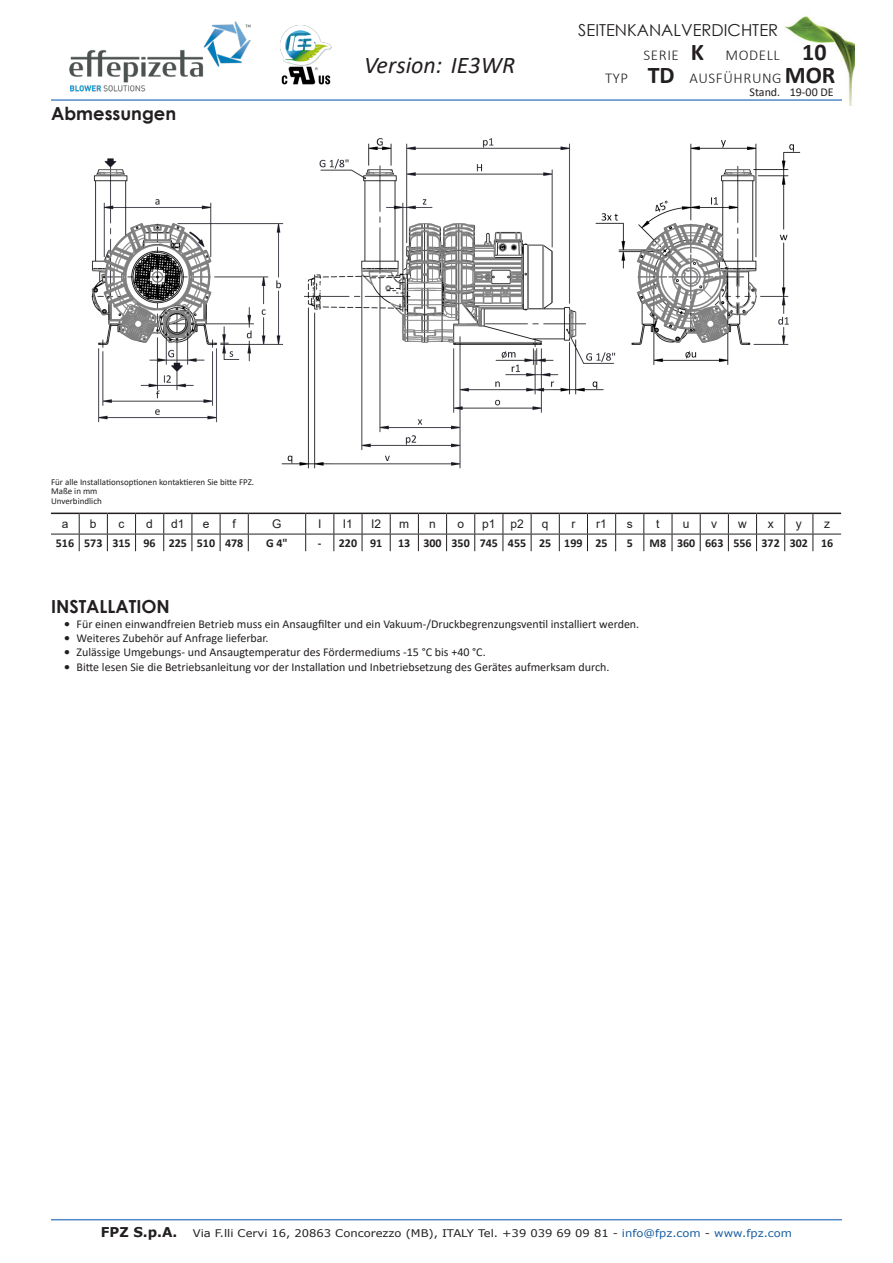
<style>
.page{position:relative;width:893px;height:1263px;background:#fff}
.page>*{position:absolute;margin:0;border:0;box-sizing:border-box;transform-origin:0 0}
.t1{font:italic 24px "Calibri";color:#231f20}
.t2{font:700 24px "Calibri";color:#231f20}
.Installazione_Titolo{font:700 18px "Century Gothic";color:#231f20}
.Ingombri_Titolo{font:700 18px "Century Gothic";color:#231f20}
.t3{font:16.5px "Century Gothic";color:#231f20}
.t4{font:300 15px "Calibri";letter-spacing:.04em;color:#231f20}
.t5{font:12px "Calibri";color:#231f20}
.TestoTabella2{font:700 12px "Calibri";color:#231f20}
.TitoloTabella2{font:12px "Arial";color:#231f20}
.t6{font:10.5px "Verdana";color:#231f20;scale:1.1 1}
.Ingombri_Nota{font:9px "Calibri";color:#231f20}
.s1{font-weight:700;font-size:24px}
.s2{font-family:"Verdana"}
.s3{font-weight:700;font-size:13.5px}
.s4{color:#175d9e}
</style>
<div class="page">
<img style="left:784px;top:16px;width:70px;height:90px">
<hr style="left:51px;top:99px;width:791px;height:2px;background:#5289c7">
<hr style="left:51px;top:1219px;width:791px;height:1px;background:#5289c7">
<img style="left:69px;top:21px;width:182px;height:70px">
<img style="left:281px;top:26px;width:51px;height:59px">
<img style="left:91px;top:138px;width:710px;height:331px">
<hr style="left:248px;top:513px;width:58px;height:1px;background:#231f20">
<svg style="left:51px;top:513px;width:198px;height:38px"></svg>
<hr style="left:248px;top:534px;width:58px;height:1px;background:#231f20">
<svg style="left:305px;top:513px;width:536px;height:38px"></svg>
<p class="Ingombri_Titolo" style="left:51px;top:100px;width:127px">Abmessungen</p>
<h1 class="t1" style="left:364px;top:49px;width:152px">Version: IE3WR</h1>
<h3 class="t3" style="left:578px;top:19px;width:201px">SEITENKANALVERDICHTER</h3>
<h1 class="t2" style="left:691px;top:35px;width:15px">K</h1>
<p class="t4" style="left:648px;top:69px;width:135px"><span class="s1">TD</span> AUSFÜHRUNG</p>
<p class="t4" style="left:725px;top:45px;width:103px">MODELL <span class="s1">10</span></p>
<p class="t5" style="left:749px;top:84px;width:86px">Stand. 19-00 DE</p>
<p class="t4" style="left:643px;top:45px;width:37px">SERIE</p>
<p class="t4" style="left:605px;top:69px;width:25px">TYP</p>
<h1 class="t2" style="left:785px;top:58px;width:52px">MOR</h1>
<p class="Ingombri_Nota" style="left:51px;top:475px;width:205px">Für alle Installationsoptionen kontaktieren Sie bitte FPZ.</p>
<p class="Ingombri_Nota" style="left:51px;top:485px;width:48px">Maße in mm</p>
<p class="Ingombri_Nota" style="left:51px;top:495px;width:52px">Unverbindlich</p>
<p class="TitoloTabella2" style="left:62px;top:516px;width:8px">a</p>
<p class="TitoloTabella2" style="left:90px;top:516px;width:8px">b</p>
<p class="TitoloTabella2" style="left:118px;top:516px;width:7px">c</p>
<p class="TitoloTabella2" style="left:146px;top:516px;width:8px">d</p>
<p class="TitoloTabella2" style="left:171px;top:516px;width:15px">d1</p>
<p class="TitoloTabella2" style="left:203px;top:516px;width:8px">e</p>
<p class="TitoloTabella2" style="left:233px;top:516px;width:5px">f</p>
<p class="TitoloTabella2" style="left:272px;top:516px;width:11px">G</p>
<p class="TitoloTabella2" style="left:318px;top:516px;width:5px">I</p>
<p class="TitoloTabella2" style="left:343px;top:516px;width:12px">I1</p>
<p class="TitoloTabella2" style="left:371px;top:516px;width:12px">I2</p>
<p class="TitoloTabella2" style="left:399px;top:516px;width:11px">m</p>
<p class="TitoloTabella2" style="left:429px;top:516px;width:8px">n</p>
<p class="TitoloTabella2" style="left:457px;top:516px;width:8px">o</p>
<p class="TitoloTabella2" style="left:482px;top:516px;width:15px">p1</p>
<p class="TitoloTabella2" style="left:510px;top:516px;width:15px">p2</p>
<p class="TitoloTabella2" style="left:542px;top:516px;width:8px">q</p>
<p class="TitoloTabella2" style="left:571px;top:516px;width:5px">r</p>
<p class="TitoloTabella2" style="left:596px;top:516px;width:12px">r1</p>
<p class="TitoloTabella2" style="left:627px;top:516px;width:7px">s</p>
<p class="TitoloTabella2" style="left:656px;top:516px;width:5px">t</p>
<p class="TitoloTabella2" style="left:683px;top:516px;width:8px">u</p>
<p class="TitoloTabella2" style="left:711px;top:516px;width:7px">v</p>
<p class="TitoloTabella2" style="left:738px;top:516px;width:10px">w</p>
<p class="TitoloTabella2" style="left:768px;top:516px;width:7px">x</p>
<p class="TitoloTabella2" style="left:796px;top:516px;width:7px">y</p>
<p class="TitoloTabella2" style="left:824px;top:516px;width:7px">z</p>
<p class="TestoTabella2" style="left:56px;top:534px;width:20px">516</p>
<p class="TestoTabella2" style="left:84px;top:534px;width:20px">573</p>
<p class="TestoTabella2" style="left:112px;top:534px;width:20px">315</p>
<p class="TestoTabella2" style="left:144px;top:534px;width:14px">96</p>
<p class="TestoTabella2" style="left:169px;top:534px;width:20px">225</p>
<p class="TestoTabella2" style="left:197px;top:534px;width:20px">510</p>
<p class="TestoTabella2" style="left:225px;top:534px;width:20px">478</p>
<p class="TestoTabella2" style="left:266px;top:534px;width:23px">G 4"</p>
<p class="TestoTabella2" style="left:318px;top:534px;width:5px">-</p>
<p class="TestoTabella2" style="left:339px;top:534px;width:20px">220</p>
<p class="TestoTabella2" style="left:370px;top:534px;width:14px">91</p>
<p class="TestoTabella2" style="left:398px;top:534px;width:14px">13</p>
<p class="TestoTabella2" style="left:423px;top:534px;width:20px">300</p>
<p class="TestoTabella2" style="left:452px;top:534px;width:20px">350</p>
<p class="TestoTabella2" style="left:480px;top:534px;width:20px">745</p>
<p class="TestoTabella2" style="left:508px;top:534px;width:20px">455</p>
<p class="TestoTabella2" style="left:539px;top:534px;width:14px">25</p>
<p class="TestoTabella2" style="left:564px;top:534px;width:20px">199</p>
<p class="TestoTabella2" style="left:595px;top:534px;width:14px">25</p>
<p class="TestoTabella2" style="left:627px;top:534px;width:8px">5</p>
<p class="TestoTabella2" style="left:650px;top:534px;width:18px">M8</p>
<p class="TestoTabella2" style="left:677px;top:534px;width:20px">360</p>
<p class="TestoTabella2" style="left:705px;top:534px;width:20px">663</p>
<p class="TestoTabella2" style="left:733px;top:534px;width:20px">556</p>
<p class="TestoTabella2" style="left:761px;top:534px;width:20px">372</p>
<p class="TestoTabella2" style="left:790px;top:534px;width:20px">302</p>
<p class="TestoTabella2" style="left:821px;top:534px;width:14px">16</p>
<p class="Installazione_Titolo" style="left:51px;top:593px;width:120px">INSTALLATION</p>
<p class="t5" style="left:64px;top:615px;width:577px"><span class="s2">•</span> Für einen einwandfreien Betrieb muss ein Ansaugfilter und ein Vakuum-/Druckbegrenzungsventil installiert werden.</p>
<p class="t5" style="left:64px;top:630px;width:206px"><span class="s2">•</span> Weiteres Zubehör auf Anfrage lieferbar.</p>
<p class="t5" style="left:64px;top:644px;width:423px"><span class="s2">•</span> Zulässige Umgebungs- und Ansaugtemperatur des Fördermediums -15 °C bis +40 °C.</p>
<p class="t5" style="left:64px;top:658px;width:547px"><span class="s2">•</span> Bitte lesen Sie die Betriebsanleitung vor der Installation und Inbetriebsetzung des Gerätes aufmerksam durch.</p>
<p class="t6" style="left:101px;top:1226px;width:630px"><span class="s3">FPZ S.p.A.</span> Via F.lli Cervi 16, 20863 Concorezzo (MB), ITALY Tel. +39 039 69 09 81 - <span class="s4">info@fpz.com</span> - <span class="s4">www.fpz.com</span></p>
</div>
